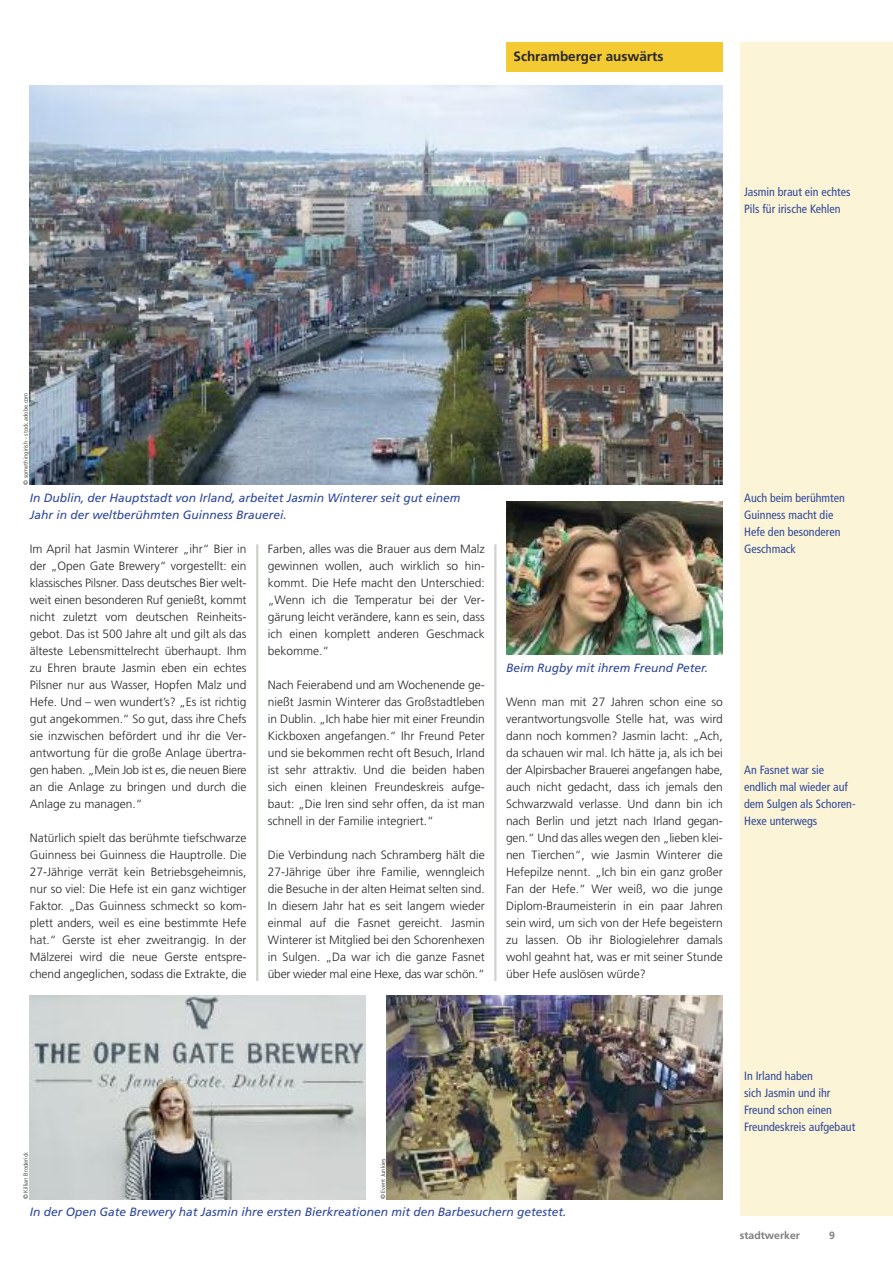
<style>
.page{position:relative;width:893px;height:1263px;background:#fff}
.page>*{position:absolute;margin:0;border:0;box-sizing:border-box;transform-origin:0 0}
.t1{font:700 13.5px "Frutiger LT";color:#272627}
.t2{font:300 12px/17px "Frutiger";color:#272627;text-align:justify}
.t3{font:condensed 12px/17px "Frutiger";color:#2f489a}
.t4{font:italic 12px/17px "Frutiger";color:#2f489a}
.t5{font:700 10.5px "Frutiger LT";color:#7d7d7d}
.t6{font:300 6px "Frutiger";color:#272627}
</style>
<div class="page">
<hr style="left:256px;top:544px;width:2px;height:437px;background:#cdd3c8">
<div style="left:506px;top:43px;width:217px;height:29px;background:#f3ca32"></div>
<hr style="left:494px;top:544px;width:2px;height:437px;background:#cdd3c8">
<div style="left:740px;top:43px;width:153px;height:1173px;background:#fcf4d6"></div>
<img style="left:30px;top:85px;width:693px;height:400px">
<img style="left:30px;top:995px;width:336px;height:204px">
<img style="left:387px;top:995px;width:336px;height:204px">
<img style="left:506px;top:502px;width:217px;height:153px">
<p class="t1" style="left:513px;top:51px;width:151px">Schramberger auswärts</p>
<p class="t3" style="left:744px;top:184px;width:108px">Jasmin braut ein echtes<br>Pils für irische Kehlen</p>
<p class="t6" style="left:23px;top:485px;width:94px;rotate:-90deg">© somethingirish - stock.adobe.com</p>
<p class="t4" style="left:30px;top:490px;width:432px">In Dublin, der Hauptstadt von Irland, arbeitet Jasmin Winterer seit gut einem<br>Jahr in der weltberühmten Guinness Brauerei.</p>
<p class="t2" style="left:30px;top:541px;width:218px">Im April hat Jasmin Winterer „ihr“ Bier in der „Open Gate Brewery“ vorgestellt: ein klassisches Pilsner. Dass deutsches Bier welt&shy;weit einen besonderen Ruf genießt, kommt nicht zuletzt vom deutschen Reinheits&shy;gebot. Das ist 500 Jahre alt und gilt als das älteste Lebensmittelrecht überhaupt. Ihm zu Ehren braute Jasmin eben ein echtes Pilsner nur aus Wasser, Hopfen Malz und Hefe. Und – wen wundert’s? „Es ist richtig gut angekommen.“ So gut, dass ihre Chefs sie inzwischen befördert und ihr die Ver&shy;antwortung für die große Anlage übertra&shy;gen haben. „Mein Job ist es, die neuen Biere an die Anlage zu bringen und durch die Anlage zu managen.“</p>
<p class="t2" style="left:30px;top:830px;width:218px">Natürlich spielt das berühmte tiefschwarze Guinness bei Guinness die Hauptrolle. Die 27-Jährige verrät kein Betriebsgeheimnis, nur so viel: Die Hefe ist ein ganz wichtiger Faktor. „Das Guinness schmeckt so kom&shy;plett anders, weil es eine bestimmte Hefe hat.“ Gerste ist eher zweitrangig. In der Mälzerei wird die neue Gerste entspre&shy;chend angeglichen, sodass die Extrakte, die</p>
<p class="t2" style="left:268px;top:541px;width:218px">Farben, alles was die Brauer aus dem Malz gewinnen wollen, auch wirklich so hin&shy;kommt. Die Hefe macht den Unterschied: „Wenn ich die Temperatur bei der Ver&shy;gärung leicht verändere, kann es sein, dass ich einen komplett anderen Geschmack bekomme.“</p>
<p class="t2" style="left:268px;top:677px;width:218px">Nach Feierabend und am Wochenende ge&shy;nießt Jasmin Winterer das Großstadtleben in Dublin. „Ich habe hier mit einer Freundin Kickboxen angefangen.“ Ihr Freund Peter und sie bekommen recht oft Besuch, Irland ist sehr attraktiv. Und die beiden haben sich einen kleinen Freundeskreis aufge&shy;baut: „Die Iren sind sehr offen, da ist man schnell in der Familie integriert.“</p>
<p class="t2" style="left:268px;top:847px;width:218px">Die Verbindung nach Schramberg hält die 27-Jährige über ihre Familie, wenngleich die Besuche in der alten Heimat selten sind.<br>In diesem Jahr hat es seit langem wieder einmal auf die Fasnet gereicht. Jasmin Winterer ist Mitglied bei den Schorenhexen in Sulgen. „Da war ich die ganze Fasnet über wieder mal eine Hexe, das war schön.“</p>
<p class="t4" style="left:506px;top:660px;width:204px">Beim Rugby mit ihrem Freund Peter.</p>
<p class="t2" style="left:506px;top:694px;width:218px">Wenn man mit 27 Jahren schon eine so verantwortungsvolle Stelle hat, was wird dann noch kommen? Jasmin lacht: „Ach, da schauen wir mal. Ich hätte ja, als ich bei der Alpirsbacher Brauerei angefangen habe, auch nicht gedacht, dass ich jemals den Schwarzwald verlasse. Und dann bin ich nach Berlin und jetzt nach Irland gegan&shy;gen.“ Und das alles wegen den „lieben klei&shy;nen Tierchen“, wie Jasmin Winterer die Hefepilze nennt. „Ich bin ein ganz großer Fan der Hefe.“ Wer weiß, wo die junge Diplom-Braumeisterin in ein paar Jahren sein wird, um sich von der Hefe begeistern zu lassen. Ob ihr Biologielehrer damals wohl geahnt hat, was er mit seiner Stunde über Hefe auslösen würde?</p>
<p class="t3" style="left:744px;top:490px;width:102px">Auch beim berühmten<br>Guinness macht die<br>Hefe den besonderen<br>Geschmack</p>
<p class="t3" style="left:744px;top:762px;width:113px">An Fasnet war sie endlich mal wieder auf dem Sulgen als Schoren-<br>Hexe unterwegs</p>
<p class="t6" style="left:23px;top:1199px;width:49px;rotate:-90deg">© Killian Broderick</p>
<p class="t6" style="left:381px;top:1199px;width:42px;rotate:-90deg">© Event Junkies</p>
<p class="t4" style="left:30px;top:1204px;width:538px">In der Open Gate Brewery hat Jasmin ihre ersten Bierkreationen mit den Barbesuchern getestet.</p>
<p class="t3" style="left:744px;top:1068px;width:113px">In Irland haben<br>sich Jasmin und ihr<br>Freund schon einen<br>Freundeskreis aufgebaut</p>
<p class="t5" style="left:740px;top:1231px;width:62px">stadtwerker</p>
<p class="t5" style="left:829px;top:1231px;width:7px">9</p>
</div>
